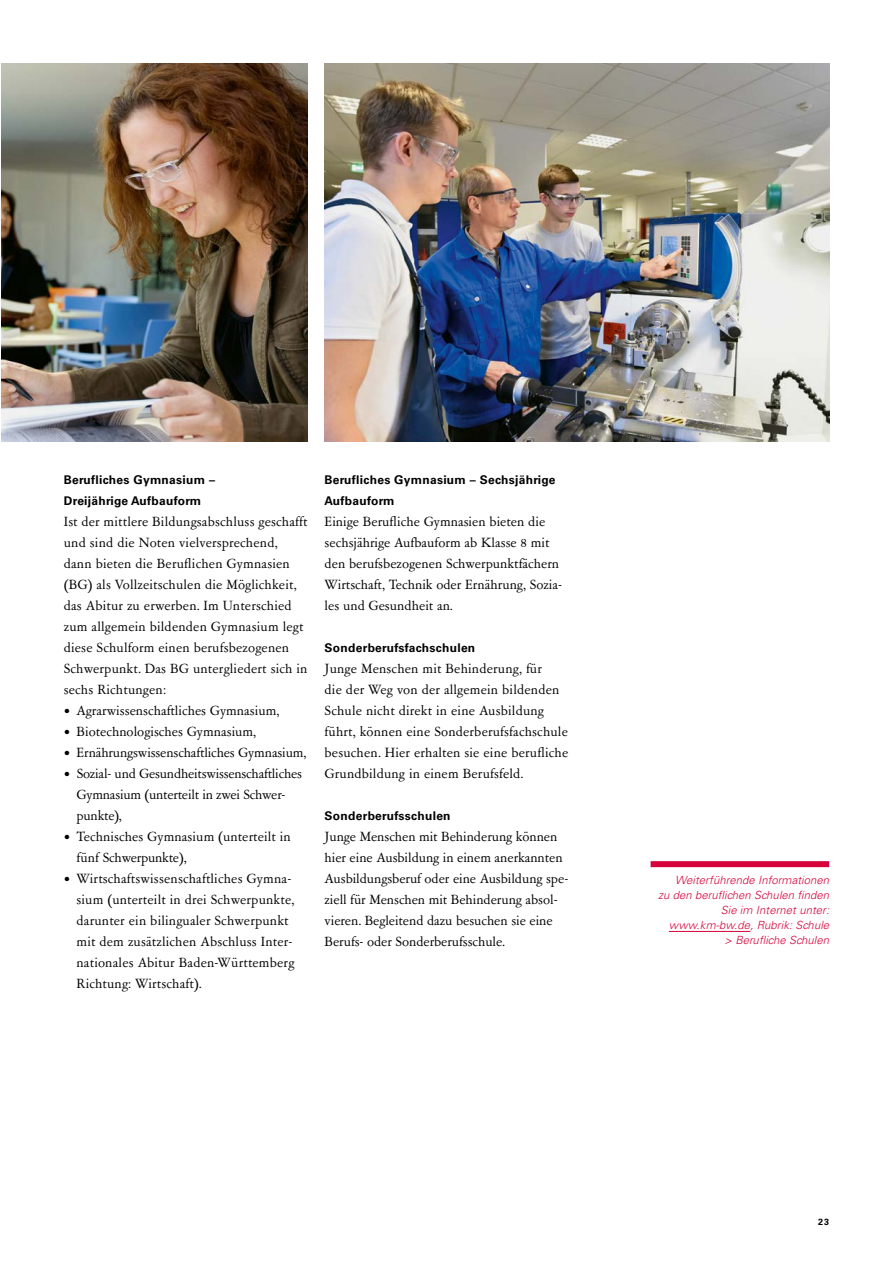
<style>
.page{position:relative;width:893px;height:1263px;background:#fff}
.page>*{position:absolute;margin:0;border:0;box-sizing:border-box;transform-origin:0 0}
.BF_1_P_Fliess_oE_abstand_danach{font:15px/21px "Garamont Amst SBOP Rom";letter-spacing:.005em;color:#000}
.BF_1_P_Fliess_oE_abstand_danach-2{font:15px/21px "Garamont Amst SBOP Rom";letter-spacing:-.015em;color:#000}
.BF_1_H4_Fliess_Head_gem{font:700 12px/21px "Univers LT Pro 65";letter-spacing:.025em;color:#000}
.BF_1_p_Hinweise_Margin_rot{font:italic 300 11.25px/15px "Univers LT Std";letter-spacing:.01em;color:#d5033a;text-align:right}
.t1{font:700 9px "Univers LT Pro 65";color:#000}
</style>
<div class="page">
<div style="left:651px;top:861px;width:178px;height:6px;background:#d5033a"></div>
<hr style="left:669px;top:931px;width:81px;height:1px;background:#d5033a">
<img style="left:1px;top:64px;width:307px;height:378px">
<img style="left:325px;top:64px;width:504px;height:378px">
<h4 class="BF_1_H4_Fliess_Head_gem" style="left:64px;top:469px;width:153px">Berufliches Gymnasium –<br>Dreijährige Aufbauform</h4>
<p class="BF_1_P_Fliess_oE_abstand_danach" style="left:64px;top:511px;width:245px">Ist der mittlere Bildungsabschluss geschafft und sind die Noten vielversprechend, dann bieten die Beruflichen Gymnasien (BG) als Vollzeitschulen die Möglichkeit, das Abitur zu erwerben. Im Unterschied zum allgemein bildenden Gymnasium legt diese Schulform einen berufsbezogenen Schwerpunkt. Das BG untergliedert sich in sechs Richtungen:</p>
<p class="BF_1_P_Fliess_oE_abstand_danach" style="left:64px;top:700px;width:217px">• Agrarwissenschaftliches Gymnasium,</p>
<p class="BF_1_P_Fliess_oE_abstand_danach" style="left:64px;top:721px;width:194px">• Biotechnologisches Gymnasium,</p>
<p class="BF_1_P_Fliess_oE_abstand_danach" style="left:64px;top:742px;width:244px">• Ernährungswissenschaftliches Gymnasium,</p>
<p class="BF_1_P_Fliess_oE_abstand_danach-2" style="left:77px;top:763px;width:227px;text-indent:-13px">• Sozial- und Gesundheitswissenschaftliches<br>Gymnasium (unterteilt in zwei Schwer&shy;punkte),</p>
<p class="BF_1_P_Fliess_oE_abstand_danach" style="left:77px;top:826px;width:216px;text-indent:-13px">• Technisches Gymnasium (unterteilt in fünf Schwerpunkte),</p>
<p class="BF_1_P_Fliess_oE_abstand_danach" style="left:77px;top:868px;width:219px;text-indent:-13px">• Wirtschaftswissenschaftliches Gymna&shy;sium (unterteilt in drei Schwerpunkte, darunter ein bilingualer Schwerpunkt mit dem zusätzlichen Abschluss Inter&shy;nationales Abitur Baden-Württemberg Richtung: Wirtschaft).</p>
<h4 class="BF_1_H4_Fliess_Head_gem" style="left:325px;top:469px;width:232px">Berufliches Gymnasium – Sechsjährige<br>Aufbauform</h4>
<p class="BF_1_P_Fliess_oE_abstand_danach" style="left:325px;top:511px;width:239px">Einige Berufliche Gymnasien bieten die sechsjährige Aufbauform ab Klasse 8 mit den berufsbezogenen Schwerpunktfächern Wirtschaft, Technik oder Ernährung, Sozia&shy;les und Gesundheit an.</p>
<h4 class="BF_1_H4_Fliess_Head_gem" style="left:325px;top:637px;width:152px">Sonderberufsfachschulen</h4>
<p class="BF_1_P_Fliess_oE_abstand_danach" style="left:325px;top:658px;width:245px">Junge Menschen mit Behinderung, für<br>die der Weg von der allgemein bildenden Schule nicht direkt in eine Ausbildung führt, können eine Sonderberufsfachschule besuchen. Hier erhalten sie eine berufliche Grundbildung in einem Berufsfeld.</p>
<h4 class="BF_1_H4_Fliess_Head_gem" style="left:325px;top:805px;width:128px">Sonderberufsschulen</h4>
<p class="BF_1_P_Fliess_oE_abstand_danach" style="left:325px;top:826px;width:245px">Junge Menschen mit Behinderung können hier eine Ausbildung in einem anerkannten Ausbildungsberuf oder eine Ausbildung spe&shy;ziell für Menschen mit Behinderung absol&shy;vieren. Begleitend dazu besuchen sie eine Berufs- oder Sonderberufsschule.</p>
<p class="BF_1_p_Hinweise_Margin_rot" style="left:658px;top:873px;width:173px">Weiterführende Informationen<br>zu den beruflichen Schulen finden<br>Sie im Internet unter: www.km-bw.de, Rubrik: Schule<br>&gt; Berufliche Schulen</p>
<p class="t1" style="left:818px;top:1217px;width:13px">23</p>
</div>
